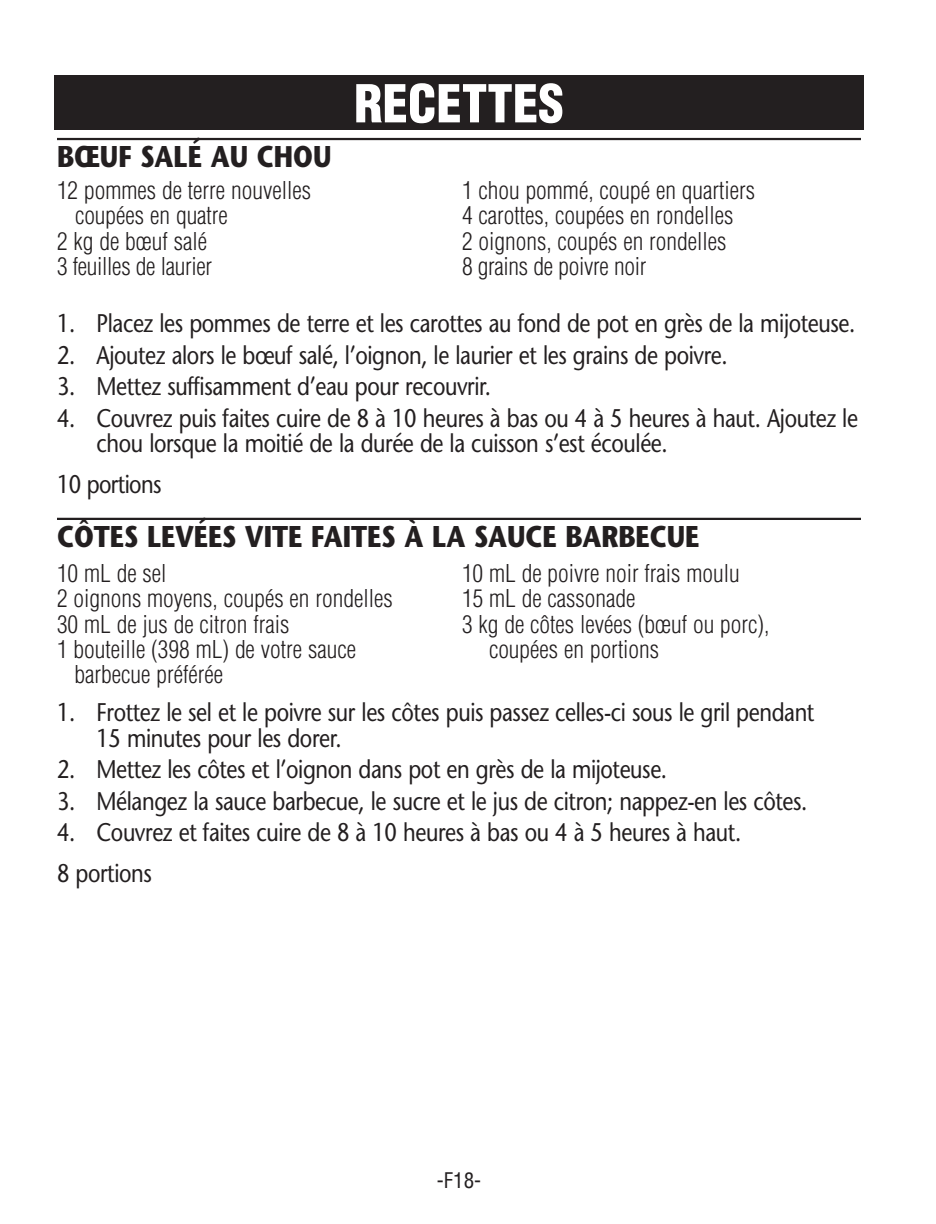
<style>
.page{position:relative;width:936px;height:1224px;background:#fff}
.page>*{position:absolute;margin:0;border:0;box-sizing:border-box;transform-origin:0 0}
.t1{font:900 condensed 51px "Helvetica";color:#fff}
.t2{font:700 30px "Stone Sans";color:#231f20;scale:.85 1}
.t3{font:25.5px/25.5px "Stone Sans";letter-spacing:-.02em;color:#231f20;scale:.85 1}
.t4{font:300 condensed 24px "Helvetica";color:#231f20}
.t5{font:condensed 21px "Helvetica";color:#231f20}
</style>
<div class="page">
<svg style="left:54px;top:75px;width:810px;height:445px"></svg>
<p class="t1" style="left:354px;top:71px;width:211px">RECETTES</p>
<p class="t2" style="left:57px;top:138px;width:324px">BŒUF SALÉ AU CHOU</p>
<p class="t4" style="left:57px;top:175px;width:256px">12 pommes de terre nouvelles</p>
<p class="t4" style="left:462px;top:175px;width:295px">1 chou pommé, coupé en quartiers</p>
<p class="t4" style="left:75px;top:200px;width:154px">coupées en quatre</p>
<p class="t4" style="left:462px;top:200px;width:273px">4 carottes, coupées en rondelles</p>
<p class="t4" style="left:57px;top:226px;width:152px">2 kg de bœuf salé</p>
<p class="t4" style="left:462px;top:226px;width:266px">2 oignons, coupés en rondelles</p>
<p class="t4" style="left:57px;top:251px;width:157px">3 feuilles de laurier</p>
<p class="t4" style="left:462px;top:251px;width:186px">8 grains de poivre noir</p>
<p class="t3" style="left:57px;top:310px;width:941px">1. Placez les pommes de terre et les carottes au fond de pot en grès de la mijoteuse.</p>
<p class="t3" style="left:57px;top:342px;width:791px">2. Ajoutez alors le bœuf salé, l’oignon, le laurier et les grains de poivre.</p>
<p class="t3" style="left:57px;top:373px;width:512px">3. Mettez suffisamment d’eau pour recouvrir.</p>
<p class="t3" style="left:97px;top:405px;width:897px;text-indent:-40px">4. Couvrez puis faites cuire de 8 à 10 heures à bas ou 4 à 5 heures à haut. Ajoutez le chou lorsque la moitié de la durée de la cuisson s’est écoulée.</p>
<p class="t3" style="left:57px;top:471px;width:125px">10 portions</p>
<p class="t2" style="left:57px;top:518px;width:757px">CÔTES LEVÉES VITE FAITES À LA SAUCE BARBECUE</p>
<p class="t4" style="left:57px;top:558px;width:111px">10 mL de sel</p>
<p class="t4" style="left:462px;top:558px;width:279px">10 mL de poivre noir frais moulu</p>
<p class="t4" style="left:57px;top:583px;width:337px">2 oignons moyens, coupés en rondelles</p>
<p class="t4" style="left:462px;top:583px;width:175px">15 mL de cassonade</p>
<p class="t4" style="left:57px;top:609px;width:234px">30 mL de jus de citron frais</p>
<p class="t4" style="left:462px;top:609px;width:309px">3 kg de côtes levées (bœuf ou porc),</p>
<p class="t4" style="left:57px;top:634px;width:301px">1 bouteille (398 mL) de votre sauce</p>
<p class="t4" style="left:489px;top:634px;width:172px">coupées en portions</p>
<p class="t4" style="left:75px;top:660px;width:150px">barbecue préférée</p>
<p class="t3" style="left:97px;top:699px;width:846px;text-indent:-40px">1. Frottez le sel et le poivre sur les côtes puis passez celles-ci sous le gril pendant<br>15 minutes pour les dorer.</p>
<p class="t3" style="left:57px;top:756px;width:719px">2. Mettez les côtes et l’oignon dans pot en grès de la mijoteuse.</p>
<p class="t3" style="left:57px;top:788px;width:884px">3. Mélangez la sauce barbecue, le sucre et le jus de citron; nappez-en les côtes.</p>
<p class="t3" style="left:57px;top:812px;width:807px;line-height:40.5px">4. Couvrez et faites cuire de 8 à 10 heures à bas ou 4 à 5 heures à haut.<br>8 portions</p>
<p class="t5" style="left:437px;top:1167px;width:46px">-F18-</p>
</div>
